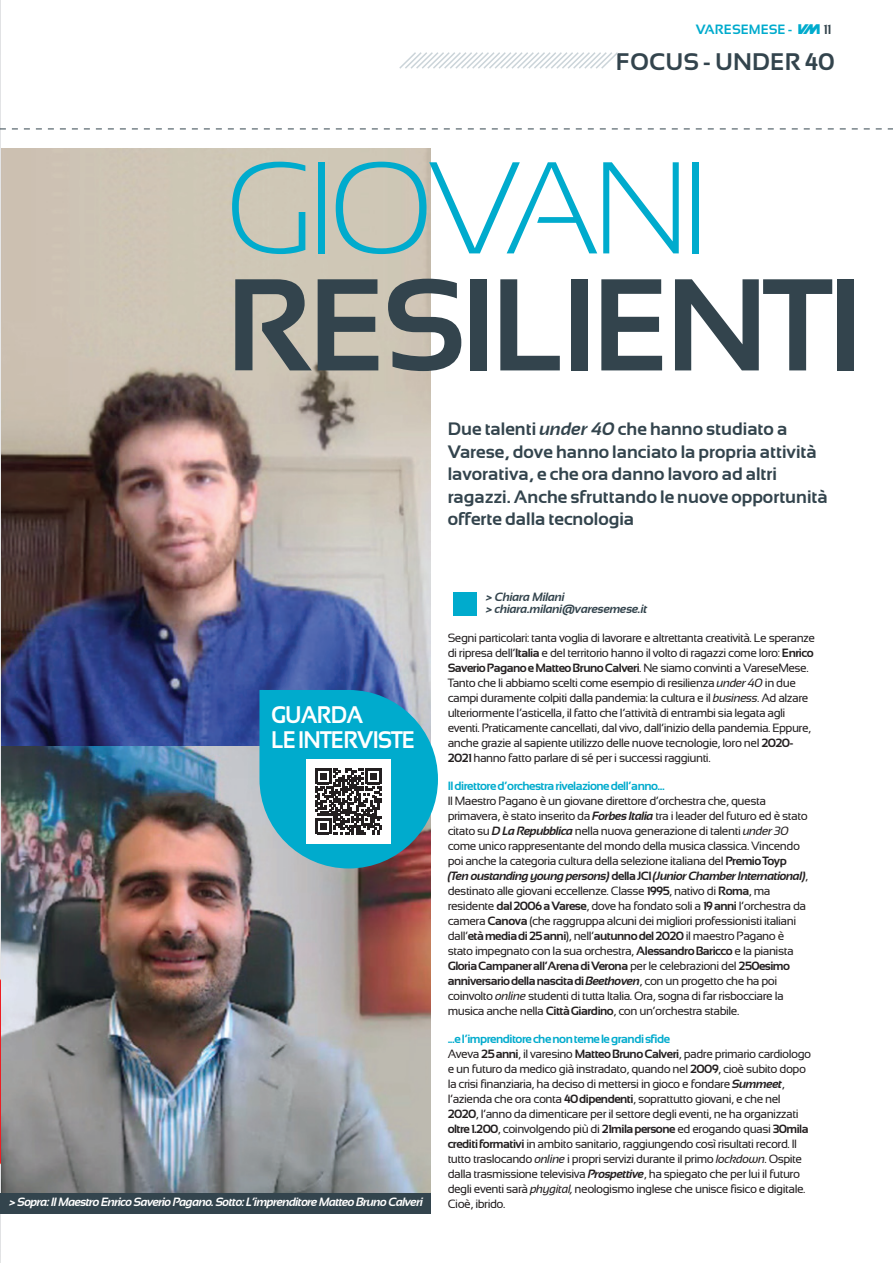
<style>
.page{position:relative;width:893px;height:1263px;background:#fff}
.page>*{position:absolute;margin:0;border:0;box-sizing:border-box;transform-origin:0 0}
.Heading_lrg{font:700 130.5px/117px "Sansation";letter-spacing:-.04em;color:#33444d}
.Panel_Head{font:700 24px "Sansation";letter-spacing:-.04em;color:#fff;scale:.92 1}
.t1{font:700 24px "Sansation";color:#33444d}
.Intro{font:700 18px/22.5px "Sansation";color:#33444d}
.t2{font:700 13.5px "Sansation";color:#00abcd}
.Body{font:12px/15px "Sansation";letter-spacing:-.04em;color:#231f20}
.t3{font:italic 700 12px "Sansation";letter-spacing:-.05em;color:#fff}
.t4{font:italic 700 12px/12px "Sansation";letter-spacing:-.02em;color:#33444d}
.s1{font-family:"Varese Mese";font-weight:400;font-size:9.75px}
.s2{color:#33444d}
.s3{font-weight:300;color:#00abcd}
.s4{font-style:italic}
.s5{font-weight:700}
.s6{font-weight:700;color:#00abcd}
.s7{font-weight:700;font-style:italic}
</style>
<div class="page">
<img style="left:1px;top:149px;width:430px;height:1044px">
<svg style="left:399px;top:52px;width:219px;height:17px"></svg>
<div style="left:453px;top:593px;width:24px;height:23px;background:#00abcd"></div>
<svg style="left:259px;top:690px;width:179px;height:178px"></svg>
<img style="left:0;top:0;width:1px;height:1263px">
<svg style="left:0;top:129px;width:893px;height:1px"></svg>
<div style="left:1px;top:1193px;width:430px;height:20px;background:#33444d"></div>
<p class="t2" style="left:696px;top:22px;width:137px">VARESEMESE - <span class="s1">V</span> <span class="s2">11</span></p>
<p class="t1" style="left:616px;top:48px;width:220px">FOCUS - UNDER 40</p>
<p class="Heading_lrg" style="left:226px;top:150px;width:639px"><span class="s3">GIOVANI<br></span>RESILIENTI</p>
<p class="Intro" style="left:448px;top:418px;width:382px">Due talenti <span class="s4">under 40</span> che hanno studiato a Varese, dove hanno lanciato la propria attività lavorativa, e che ora danno lavoro ad altri ragazzi. Anche sfruttando le nuove opportunità offerte dalla tecnologia</p>
<p class="Panel_Head" style="left:271px;top:701px;width:102px">GUARDA</p>
<p class="Panel_Head" style="left:271px;top:726px;width:158px">LE INTERVISTE</p>
<p class="t3" style="left:10px;top:1195px;width:415px">&gt; Sopra: Il Maestro Enrico Saverio Pagano. Sotto: L’imprenditore Matteo Bruno Calveri</p>
<p class="t4" style="left:486px;top:591px;width:163px">&gt; Chiara Milani<br>&gt; chiara.milani@varesemese.it</p>
<p class="Body" style="left:448px;top:631px;width:369px">Segni particolari: tanta voglia di lavorare e altrettanta creatività. Le speranze di ripresa dell’<span class="s5">Italia</span> e del territorio hanno il volto di ragazzi come loro: <span class="s5">Enrico Saverio Pagano e Matteo Bruno Calveri</span>. Ne siamo convinti a VareseMese.<br>Tanto che li abbiamo scelti come esempio di resilienza <span class="s4">under 40</span> in due campi duramente colpiti dalla pandemia: la cultura e il <span class="s4">business</span>. Ad alzare ulteriormente l’asticella, il fatto che l’attività di entrambi sia legata agli eventi. Praticamente cancellati, dal vivo, dall’inizio della pandemia. Eppure, anche grazie al sapiente utilizzo delle nuove tecnologie, loro nel <span class="s5">2020- 2021</span> hanno fatto parlare di sé per i successi raggiunti.</p>
<p class="Body" style="left:448px;top:778px;width:362px"><span class="s6">Il direttore d’orchestra rivelazione dell’anno...<br></span>Il Maestro Pagano è un giovane direttore d’orchestra che, questa primavera, è stato inserito da <span class="s7">Forbes Italia</span> tra i leader del futuro ed è stato citato su <span class="s7">D La Repubblica</span> nella nuova generazione di talenti <span class="s4">under 30 </span>come unico rappresentante del mondo della musica classica. Vincendo poi anche la categoria cultura della selezione italiana del <span class="s5">Premio Toyp </span><span class="s7">(Ten oustanding young persons)</span> <span class="s5">della JCI</span> <span class="s7">(Junior Chamber International)</span>, destinato alle giovani eccellenze. Classe <span class="s5">1995</span>, nativo di <span class="s5">Roma</span>, ma residente <span class="s5">dal 2006 a Varese</span>, dove ha fondato soli a <span class="s5">19 anni</span> l’orchestra da camera <span class="s5">Canova</span> (che raggruppa alcuni dei migliori professionisti italiani dall’<span class="s5">età media di 25 anni</span>), nell’<span class="s5">autunno del 2020</span> il maestro Pagano è stato impegnato con la sua orchestra, <span class="s5">Alessandro Baricco</span> e la pianista <span class="s5">Gloria Campaner all’Arena di Verona</span> per le celebrazioni del <span class="s5">250esimo anniversario della nascita di</span> <span class="s7">Beethoven</span>, con un progetto che ha poi coinvolto <span class="s4">online</span> studenti di tutta Italia. Ora, sogna di far risbocciare la musica anche nella <span class="s5">Città Giardino</span>, con un’orchestra stabile.</p>
<p class="Body" style="left:448px;top:1031px;width:365px"><span class="s6">...e l’imprenditore che non teme le grandi sfide<br></span>Aveva <span class="s5">25 anni</span>, il varesino <span class="s5">Matteo Bruno Calveri</span>, padre primario cardiologo e un futuro da medico già instradato, quando nel <span class="s5">2009</span>, cioè subito dopo la crisi finanziaria, ha deciso di mettersi in gioco e fondare <span class="s7">Summeet</span>, l’azienda che ora conta <span class="s5">40 dipendenti</span>, soprattutto giovani, e che nel <span class="s5">2020</span>, l’anno da dimenticare per il settore degli eventi, ne ha organizzati <span class="s5">oltre 1.200</span>, coinvolgendo più di <span class="s5">21mila persone</span> ed erogando quasi <span class="s5">30mila crediti formativi</span> in ambito sanitario, raggiungendo così risultati record. Il tutto traslocando <span class="s4">online</span> i propri servizi durante il primo <span class="s4">lockdown</span>. Ospite dalla trasmissione televisiva <span class="s7">Prospettive</span>, ha spiegato che per lui il futuro degli eventi sarà <span class="s4">phygital,</span> neologismo inglese che unisce fisico e digitale.<br>Cioè, ibrido.</p>
</div>
